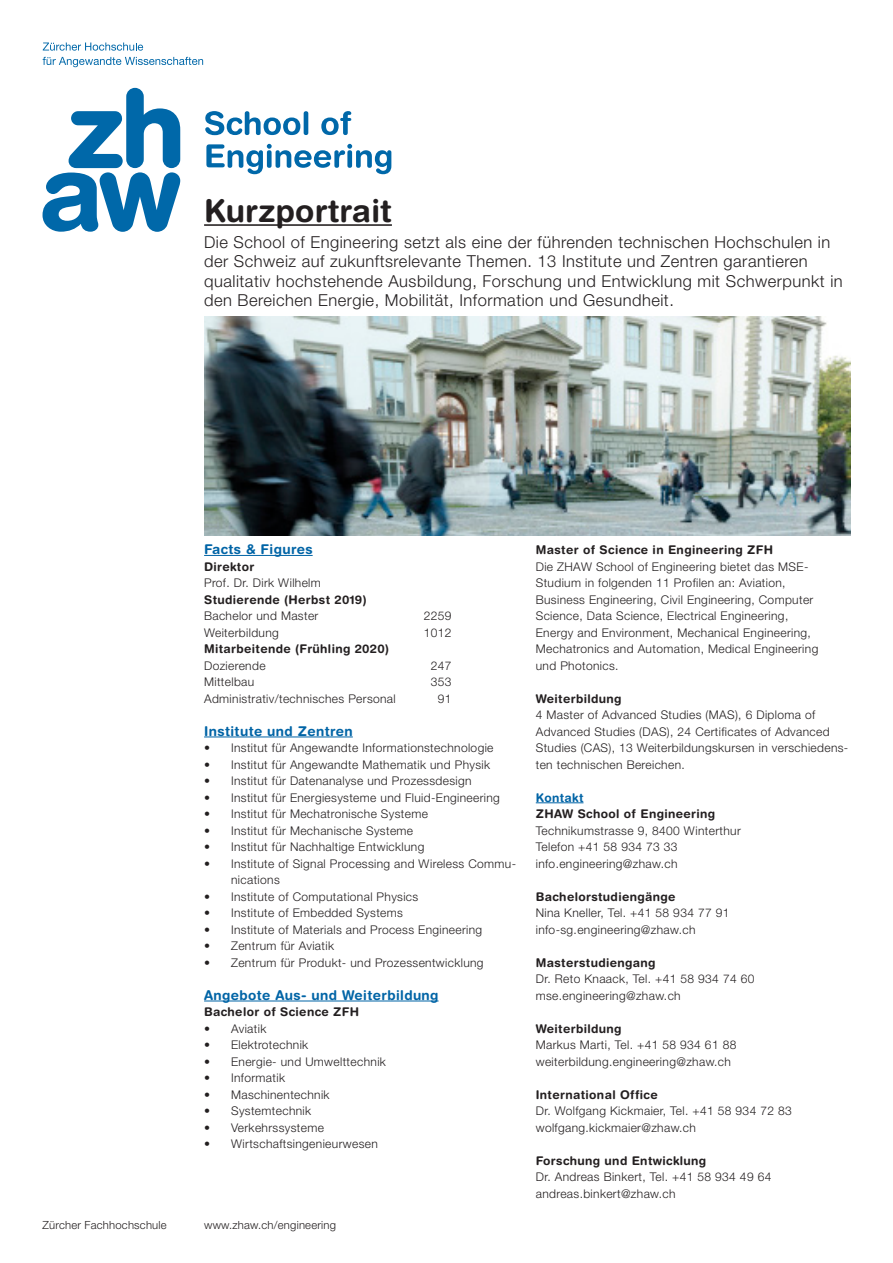
<style>
.page{position:relative;width:893px;height:1263px;background:#fff}
.page>*{position:absolute;margin:0;border:0;box-sizing:border-box;transform-origin:0 0}
.t1{font:700 31.5px "Helvetica Rounded LT Std";letter-spacing:.005em;color:#231f20}
.Lauftext{font:300 16.5px/19.5px "Helvetica Neue LT Pro";letter-spacing:.03em;color:#231f20}
.Lauftext-2{font:700 13.5px "Helvetica Rounded LT Std";letter-spacing:.03em;color:#0064a6}
.Lauftext-3{font:300 12px/16.5px "Helvetica Neue LT Pro";letter-spacing:.03em;color:#231f20}
.Lauftext-4{font:700 12px "Helvetica Rounded LT Std";letter-spacing:.03em;color:#231f20}
.Lauftext-5{font:700 12px "Helvetica Rounded LT Std";letter-spacing:.03em;color:#0064a6}
.Legenden{font:300 11.25px "Helvetica Neue LT Pro";letter-spacing:.02em;color:#231f20}
</style>
<div class="page">
<hr style="left:204px;top:555px;width:109px;height:1px;background:#0064a6">
<hr style="left:204px;top:737px;width:149px;height:1px;background:#0064a6">
<hr style="left:204px;top:1001px;width:235px;height:1px;background:#0064a6">
<hr style="left:536px;top:802px;width:47px;height:1px;background:#0064a6">
<svg style="left:43px;top:88px;width:137px;height:144px"></svg>
<svg style="left:43px;top:43px;width:100px;height:8px"></svg>
<svg style="left:43px;top:57px;width:160px;height:10px"></svg>
<svg style="left:205px;top:111px;width:95px;height:24px"></svg>
<hr style="left:304px;top:111px;width:4px;height:24px;background:#0068a9;border-radius:2px">
<svg style="left:321px;top:111px;width:30px;height:24px"></svg>
<svg style="left:206px;top:144px;width:185px;height:30px"></svg>
<img style="left:204px;top:317px;width:646px;height:219px">
<hr style="left:204px;top:224px;width:188px;height:2px;background:#231f20">
<p class="t1" style="left:204px;top:192px;width:189px">Kurzportrait</p>
<p class="Lauftext" style="left:204px;top:232px;width:640px">Die School of Engineering setzt als eine der führenden technischen Hochschulen in der Schweiz auf zukunftsrelevante Themen. 13 Institute und Zentren garantieren qualitativ hochstehende Ausbildung, Forschung und Entwicklung mit Schwerpunkt in den Bereichen Energie, Mobilität, Information und Gesundheit.</p>
<p class="Lauftext-2" style="left:204px;top:541px;width:110px">Facts &amp; Figures</p>
<p class="Lauftext-4" style="left:204px;top:559px;width:52px">Direktor</p>
<p class="Lauftext-3" style="left:204px;top:574px;width:118px">Prof. Dr. Dirk Wilhelm</p>
<p class="Lauftext-4" style="left:204px;top:592px;width:164px">Studierende (Herbst 2019)</p>
<p class="Lauftext-3" style="left:204px;top:607px;width:116px">Bachelor und Master</p>
<p class="Lauftext-3" style="left:424px;top:607px;width:29px">2259</p>
<p class="Lauftext-3" style="left:204px;top:624px;width:76px">Weiterbildung</p>
<p class="Lauftext-3" style="left:424px;top:624px;width:29px">1012</p>
<p class="Lauftext-4" style="left:204px;top:641px;width:187px">Mitarbeitende (Frühling 2020)</p>
<p class="Lauftext-3" style="left:204px;top:657px;width:63px">Dozierende</p>
<p class="Lauftext-3" style="left:431px;top:657px;width:22px">247</p>
<p class="Lauftext-3" style="left:204px;top:673px;width:52px">Mittelbau</p>
<p class="Lauftext-3" style="left:431px;top:673px;width:22px">353</p>
<p class="Lauftext-3" style="left:204px;top:690px;width:193px">Administrativ/technisches Personal</p>
<p class="Lauftext-3" style="left:438px;top:690px;width:15px">91</p>
<p class="Lauftext-2" style="left:204px;top:723px;width:150px">Institute und Zentren</p>
<p class="Lauftext-3" style="left:204px;top:739px;width:291px">• Institut für Angewandte Informationstechnologie</p>
<p class="Lauftext-3" style="left:204px;top:756px;width:287px">• Institut für Angewandte Mathematik und Physik</p>
<p class="Lauftext-3" style="left:204px;top:772px;width:269px">• Institut für Datenanalyse und Prozessdesign</p>
<p class="Lauftext-3" style="left:204px;top:789px;width:297px">• Institut für Energiesysteme und Fluid-Engineering</p>
<p class="Lauftext-3" style="left:204px;top:805px;width:225px">• Institut für Mechatronische Systeme</p>
<p class="Lauftext-3" style="left:204px;top:822px;width:211px">• Institut für Mechanische Systeme</p>
<p class="Lauftext-3" style="left:204px;top:838px;width:222px">• Institut für Nachhaltige Entwicklung</p>
<p class="Lauftext-3" style="left:231px;top:855px;width:287px;text-indent:-27px">• Institute of Signal Processing and Wireless Commu&shy;nications</p>
<p class="Lauftext-3" style="left:204px;top:888px;width:216px">• Institute of Computational Physics</p>
<p class="Lauftext-3" style="left:204px;top:904px;width:200px">• Institute of Embedded Systems</p>
<p class="Lauftext-3" style="left:204px;top:921px;width:280px">• Institute of Materials and Process Engineering</p>
<p class="Lauftext-3" style="left:204px;top:937px;width:131px">• Zentrum für Aviatik</p>
<p class="Lauftext-3" style="left:204px;top:954px;width:281px">• Zentrum für Produkt- und Prozessentwicklung</p>
<p class="Lauftext-2" style="left:204px;top:987px;width:236px">Angebote Aus- und Weiterbildung</p>
<p class="Lauftext-4" style="left:204px;top:1004px;width:156px">Bachelor of Science ZFH</p>
<p class="Lauftext-3" style="left:204px;top:1020px;width:64px">• Aviatik</p>
<p class="Lauftext-3" style="left:204px;top:1036px;width:106px">• Elektrotechnik</p>
<p class="Lauftext-3" style="left:204px;top:1053px;width:183px">• Energie- und Umwelttechnik</p>
<p class="Lauftext-3" style="left:204px;top:1069px;width:82px">• Informatik</p>
<p class="Lauftext-3" style="left:204px;top:1086px;width:127px">• Maschinentechnik</p>
<p class="Lauftext-3" style="left:204px;top:1102px;width:109px">• Systemtechnik</p>
<p class="Lauftext-3" style="left:204px;top:1119px;width:121px">• Verkehrssysteme</p>
<p class="Lauftext-3" style="left:204px;top:1135px;width:175px">• Wirtschaftsingenieurwesen</p>
<p class="Legenden" style="left:43px;top:1217px;width:126px">Zürcher Fachhochschule</p>
<p class="Legenden" style="left:204px;top:1217px;width:133px">www.zhaw.ch/engineering</p>
<p class="Lauftext-4" style="left:536px;top:542px;width:239px">Master of Science in Engineering ZFH</p>
<p class="Lauftext-3" style="left:536px;top:558px;width:274px">Die ZHAW School of Engineering bietet das MSE-</p>
<p class="Lauftext-3" style="left:536px;top:574px;width:251px">Studium in folgenden 11 Profilen an: Aviation,</p>
<p class="Lauftext-3" style="left:536px;top:591px;width:279px">Business Engineering, Civil Engineering, Computer<br>Science, Data Science, Electrical Engineering,</p>
<p class="Lauftext-3" style="left:536px;top:624px;width:284px">Energy and Environment, Mechanical Engineering,<br>Mechatronics and Automation, Medical Engineering</p>
<p class="Lauftext-3" style="left:536px;top:657px;width:84px">und Photonics.</p>
<p class="Lauftext-4" style="left:536px;top:691px;width:87px">Weiterbildung</p>
<p class="Lauftext-3" style="left:536px;top:706px;width:314px">4 Master of Advanced Studies (MAS), 6 Diploma of Advanced Studies (DAS), 24 Certificates of Advanced Studies (CAS), 13 Weiterbildungskursen in verschiedens&shy;ten technischen Bereichen.</p>
<p class="Lauftext-5" style="left:536px;top:790px;width:49px">Kontakt</p>
<p class="Lauftext-4" style="left:536px;top:806px;width:181px">ZHAW School of Engineering</p>
<p class="Lauftext-3" style="left:536px;top:822px;width:207px">Technikumstrasse 9, 8400 Winterthur</p>
<p class="Lauftext-3" style="left:536px;top:838px;width:143px">Telefon +41 58 934 73 33</p>
<p class="Lauftext-3" style="left:536px;top:855px;width:143px">info.engineering@zhaw.ch</p>
<p class="Lauftext-4" style="left:536px;top:889px;width:141px">Bachelorstudiengänge</p>
<p class="Lauftext-3" style="left:536px;top:904px;width:195px">Nina Kneller, Tel. +41 58 934 77 91</p>
<p class="Lauftext-3" style="left:536px;top:921px;width:161px">info-sg.engineering@zhaw.ch</p>
<p class="Lauftext-4" style="left:536px;top:955px;width:121px">Masterstudiengang</p>
<p class="Lauftext-3" style="left:536px;top:970px;width:220px">Dr. Reto Knaack, Tel. +41 58 934 74 60</p>
<p class="Lauftext-3" style="left:536px;top:987px;width:146px">mse.engineering@zhaw.ch</p>
<p class="Lauftext-4" style="left:536px;top:1021px;width:87px">Weiterbildung</p>
<p class="Lauftext-3" style="left:536px;top:1036px;width:202px">Markus Marti, Tel. +41 58 934 61 88</p>
<p class="Lauftext-3" style="left:536px;top:1053px;width:197px">weiterbildung.engineering@zhaw.ch</p>
<p class="Lauftext-4" style="left:536px;top:1087px;width:123px">International Office</p>
<p class="Lauftext-3" style="left:536px;top:1102px;width:258px">Dr. Wolfgang Kickmaier, Tel. +41 58 934 72 83</p>
<p class="Lauftext-3" style="left:536px;top:1119px;width:162px">wolfgang.kickmaier@zhaw.ch</p>
<p class="Lauftext-4" style="left:536px;top:1153px;width:172px">Forschung und Entwicklung</p>
<p class="Lauftext-3" style="left:536px;top:1168px;width:237px">Dr. Andreas Binkert, Tel. +41 58 934 49 64</p>
<p class="Lauftext-3" style="left:536px;top:1185px;width:141px">andreas.binkert@zhaw.ch</p>
</div>
